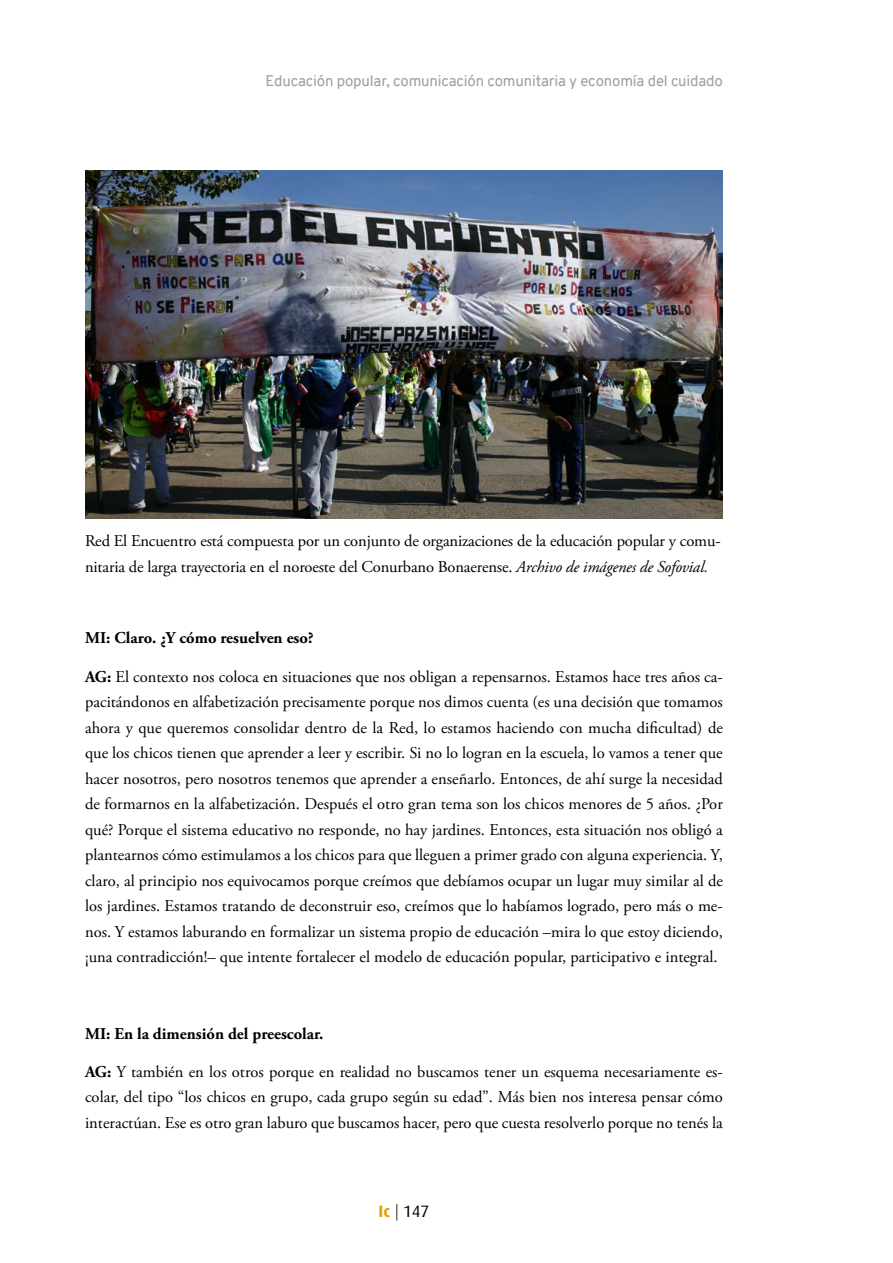
<style>
.page{position:relative;width:893px;height:1263px;background:#fff}
.page>*{position:absolute;margin:0;border:0;box-sizing:border-box;transform-origin:0 0}
.t1{font:16.5px/25.5px "Adobe Garamond Pro";color:#000;text-align:justify}
.t2{font:700 16.5px "Adobe Garamond Pro";color:#000}
.t3{font:16.5px "Dax";color:#000}
.t4{font:15px "Overpass";letter-spacing:-.01em;color:#9d9d9c}
.s1{font-style:italic}
.s2{font-weight:700}
.s3{font-weight:700;color:#e3a200}
.s4{font-weight:300}
</style>
<div class="page">
<img style="left:85px;top:170px;width:637px;height:349px">
<p class="t4" style="left:265px;top:71px;width:459px">Educación popular, comunicación comunitaria y economía del cuidado</p>
<p class="t1" style="left:85px;top:529px;width:637px">Red El Encuentro está compuesta por un conjunto de organizaciones de la educación popular y comu&shy;nitaria de larga trayectoria en el noroeste del Conurbano Bonaerense. <span class="s1">Archivo de imágenes de Sofovial.</span></p>
<p class="t2" style="left:85px;top:629px;width:230px">MI: Claro. ¿Y cómo resuelven eso?</p>
<p class="t1" style="left:85px;top:664px;width:639px"><span class="s2">AG:</span> El contexto nos coloca en situaciones que nos obligan a repensarnos. Estamos hace tres años ca&shy;pacitándonos en alfabetización precisamente porque nos dimos cuenta (es una decisión que tomamos ahora y que queremos consolidar dentro de la Red, lo estamos haciendo con mucha dificultad) de que los chicos tienen que aprender a leer y escribir. Si no lo logran en la escuela, lo vamos a tener que hacer nosotros, pero nosotros tenemos que aprender a enseñarlo. Entonces, de ahí surge la necesidad de formarnos en la alfabetización. Después el otro gran tema son los chicos menores de 5 años. ¿Por qué? Porque el sistema educativo no responde, no hay jardines. Entonces, esta situación nos obligó a plantearnos cómo estimulamos a los chicos para que lleguen a primer grado con alguna experiencia. Y, claro, al principio nos equivocamos porque creímos que debíamos ocupar un lugar muy similar al de los jardines. Estamos tratando de deconstruir eso, creímos que lo habíamos logrado, pero más o me&shy;nos. Y estamos laburando en formalizar un sistema propio de educación –mira lo que estoy diciendo, ¡una contradicción!– que intente fortalecer el modelo de educación popular, participativo e integral.</p>
<p class="t2" style="left:85px;top:1024px;width:240px">MI: En la dimensión del preescolar.</p>
<p class="t1" style="left:85px;top:1059px;width:639px"><span class="s2">AG:</span> Y también en los otros porque en realidad no buscamos tener un esquema necesariamente es&shy;colar, del tipo “los chicos en grupo, cada grupo según su edad”. Más bien nos interesa pensar cómo interactúan. Ese es otro gran laburo que buscamos hacer, pero que cuesta resolverlo porque no tenés la</p>
<p class="t3" style="left:379px;top:1202px;width:52px"><span class="s3">Ic</span> <span class="s4">|</span> 147</p>
</div>
